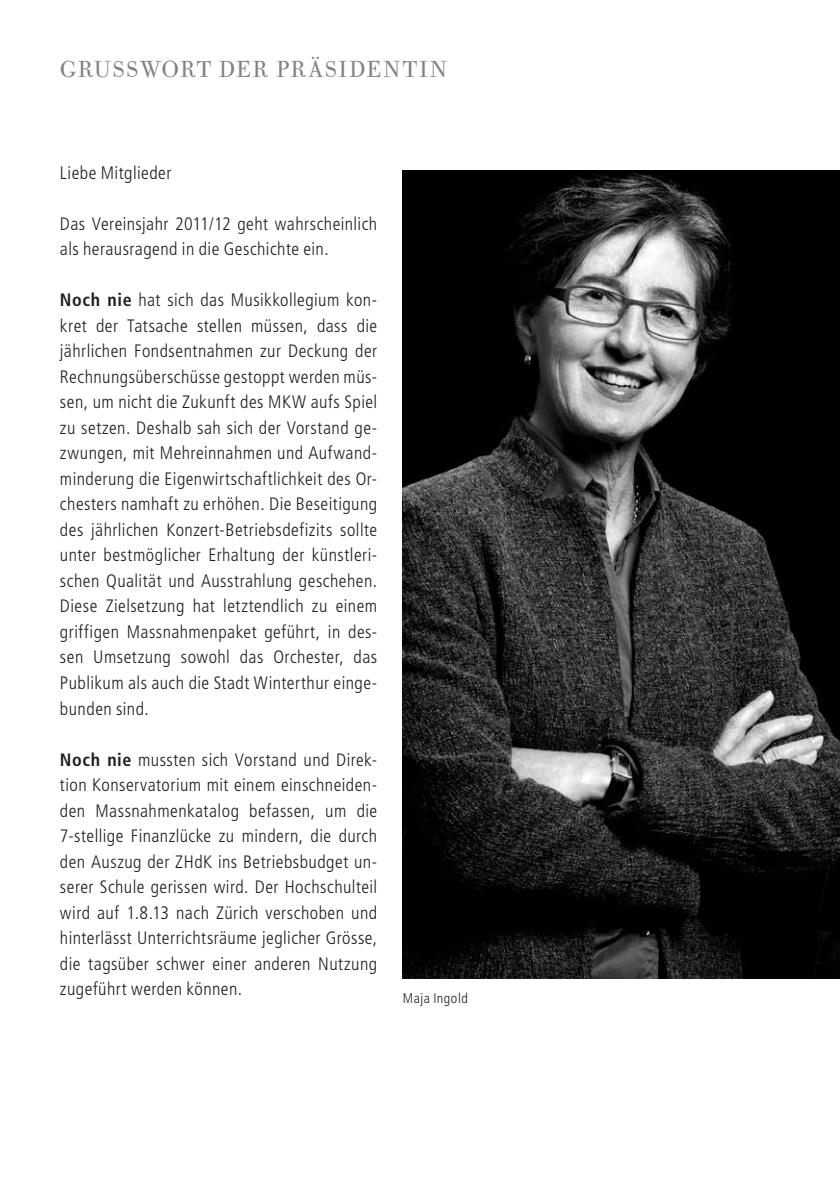
<style>
.page{position:relative;width:840px;height:1191px;background:#fff}
.page>*{position:absolute;margin:0;border:0;box-sizing:border-box;transform-origin:0 0}
.t1{font:24px "Bodoni Old Fas URWTCE";letter-spacing:.055em;color:#808285}
.t2{font:300 condensed 18px/25.6px "Frutiger";letter-spacing:.025em;color:#231f20;text-align:justify}
.t3{font:300 condensed 14px "Frutiger";letter-spacing:.035em;color:#231f20}
.s1{font-weight:700}
</style>
<div class="page">
<img style="left:403px;top:170px;width:436px;height:808px">
<h1 class="t1" style="left:60px;top:54px;width:389px">GRUSSWORT DER PRÄSIDENTIN</h1>
<p class="t2" style="left:60px;top:160px;width:113px">Liebe Mitglieder</p>
<p class="t2" style="left:60px;top:211px;width:318px">Das Vereinsjahr 2011/12 geht wahrscheinlich als herausragend in die Geschichte ein.</p>
<p class="t2" style="left:60px;top:287px;width:318px"><span class="s1">Noch nie</span> hat sich das Musikkollegium kon&shy;kret der Tatsache stellen müssen, dass die jährlichen Fondsentnahmen zur Deckung der Rechnungsüberschüsse gestoppt werden müs&shy;sen, um nicht die Zukunft des MKW aufs Spiel zu setzen. Deshalb sah sich der Vorstand ge&shy;zwungen, mit Mehreinnahmen und Aufwand&shy;minderung die Eigenwirtschaftlichkeit des Or&shy;chesters namhaft zu erhöhen. Die Beseitigung des jährlichen Konzert-Betriebsdefizits sollte unter bestmöglicher Erhaltung der künstleri&shy;schen Qualität und Ausstrahlung geschehen.<br>Diese Zielsetzung hat letztendlich zu einem griffigen Massnahmenpaket geführt, in des&shy;sen Umsetzung sowohl das Orchester, das Publikum als auch die Stadt Winterthur einge&shy;bunden sind.</p>
<p class="t2" style="left:60px;top:747px;width:318px"><span class="s1">Noch nie</span> mussten sich Vorstand und Direk&shy;tion Konservatorium mit einem einschneiden&shy;den Massnahmenkatalog befassen, um die 7-stellige Finanzlücke zu mindern, die durch den Auszug der ZHdK ins Betriebsbudget un&shy;serer Schule gerissen wird. Der Hochschulteil wird auf 1.8.13 nach Zürich verschoben und hinterlässt Unterrichtsräume jeglicher Grösse, die tagsüber schwer einer anderen Nutzung zugeführt werden können.</p>
<p class="t3" style="left:403px;top:990px;width:66px">Maja Ingold</p>
</div>
